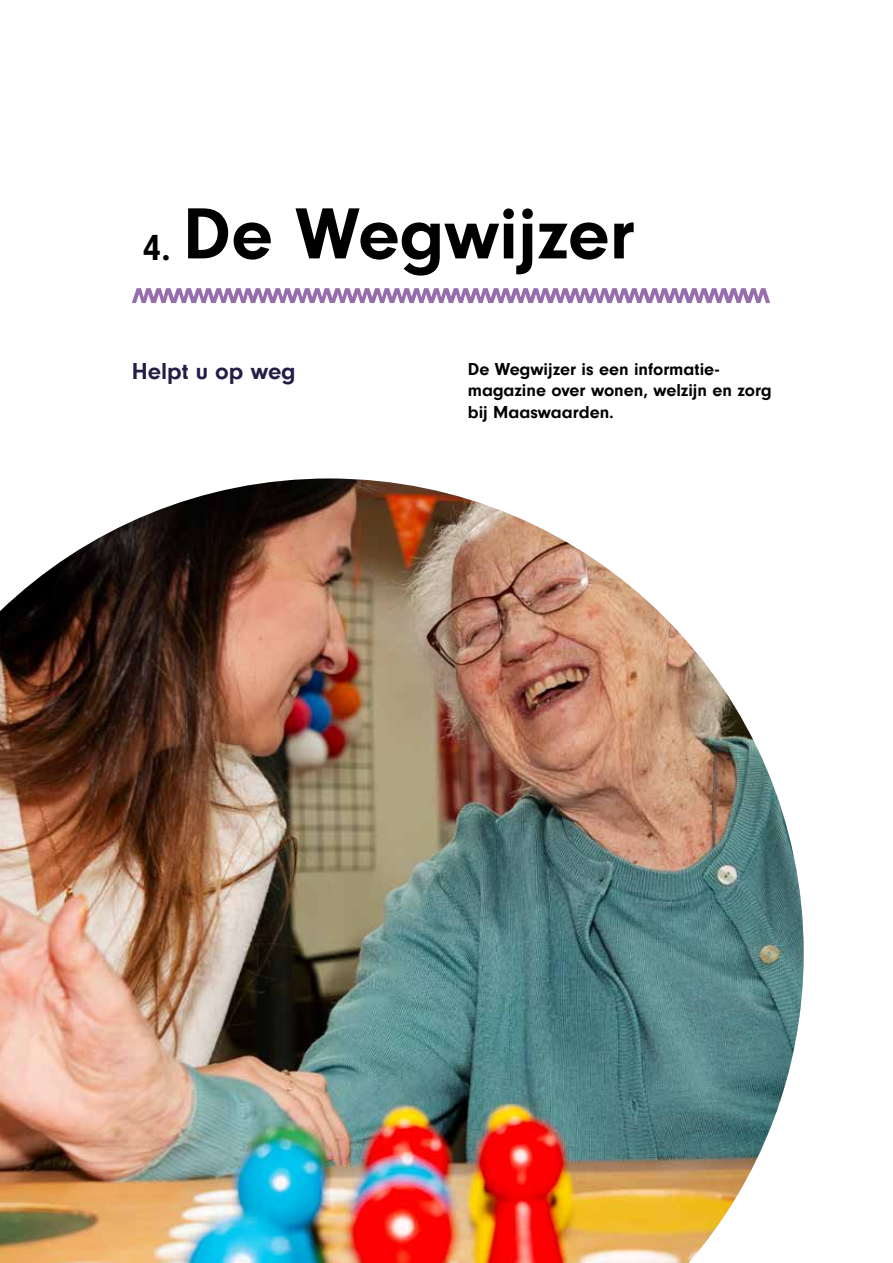
<style>
.page{position:relative;width:893px;height:1263px;background:#fff}
.page>*{position:absolute;margin:0;border:0;box-sizing:border-box;transform-origin:0 0}
.t1{font:700 75px "Neuzeit Gro";color:#000}
.t2{font:700 24px "Neuzeit Gro";color:#231e46}
.t3{font:700 18px/21.6px "Neuzeit Gro";color:#000}
.s1{font-size:37.5px}
</style>
<div class="page">
<img style="left:0;top:478px;width:804px;height:785px">
<svg style="left:132px;top:288px;width:638px;height:15px"></svg>
<h1 class="t1" style="left:142px;top:192px;width:494px"><span class="s1">4.</span> De Wegwijzer</h1>
<h2 class="t2" style="left:132px;top:357px;width:165px">Helpt u op weg</h2>
<p class="t3" style="left:468px;top:358px;width:305px">De Wegwijzer is een informatie&shy;magazine over wonen, welzijn en zorg bij Maaswaarden.</p>
</div>
